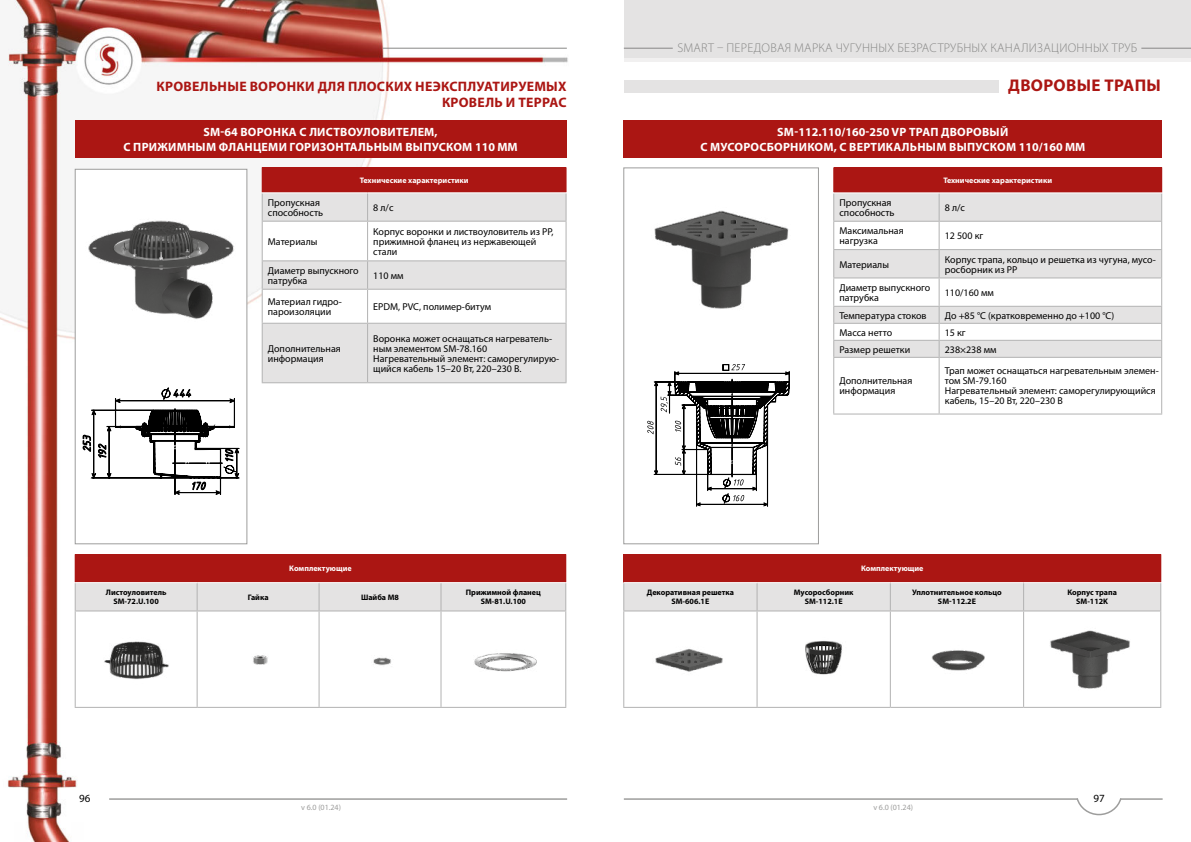
<style>
.page{position:relative;width:1191px;height:842px;background:#fff}
.page>*{position:absolute;margin:0;border:0;box-sizing:border-box;transform-origin:0 0}
.t1{font:700 17px "Myriad Pro";letter-spacing:.02em;color:#ab1613}
.t2{font:700 13.8px/16.5px "Myriad Pro";letter-spacing:.02em;color:#ab1613;text-align:right}
.t3{font:300 12.7px "Myriad Pro";letter-spacing:.02em;color:#878786}
.t4{font:700 12px/14.4px "Myriad Pro";letter-spacing:.02em;color:#fff;text-align:center}
.t5{font:11px "Myriad Pro";color:#000}
.t6{font:10px/10px "Myriad Pro";color:#000}
.t7{font:700 8px/9px "Myriad Pro";color:#000;text-align:center}
.t8{font:700 8px "Myriad Pro";color:#fff}
.t9{font:8px "Myriad Pro";color:#9d9d9c}
</style>
<div class="page">
<img style="left:0;top:0;width:568px;height:842px">
<hr style="left:1120px;top:798px;width:42px;height:2px;background:#9d9d9c">
<hr style="left:624px;top:798px;width:454px;height:2px;background:#9d9d9c">
<hr style="left:109px;top:798px;width:458px;height:2px;background:#9d9d9c">
<svg style="left:1075px;top:798px;width:47px;height:18px"></svg>
<hr style="left:383px;top:48px;width:184px;height:1px;background:#878786">
<div style="left:624px;top:0;width:567px;height:62px;background:#e4e3e3"></div>
<hr style="left:624px;top:48px;width:49px;height:1px;background:#878786">
<hr style="left:1141px;top:48px;width:50px;height:1px;background:#878786">
<hr style="left:624px;top:58px;width:567px;height:4px;background:#f1f0f0">
<div style="left:75px;top:120px;width:491px;height:38px;background:#ab1613"></div>
<div style="left:263px;top:324px;width:302px;height:58px;background:#e4e3e3"></div>
<svg style="left:262px;top:167px;width:304px;height:156px"></svg>
<hr style="left:262px;top:192px;width:105px;height:1px;background:#fff">
<hr style="left:367px;top:192px;width:199px;height:1px;background:#fff">
<hr style="left:262px;top:289px;width:105px;height:1px;background:#b2b2b2">
<hr style="left:262px;top:290px;width:1px;height:33px;background:#b2b2b2">
<hr style="left:367px;top:289px;width:199px;height:1px;background:#b2b2b2">
<hr style="left:367px;top:290px;width:1px;height:33px;background:#b2b2b2">
<hr style="left:565px;top:290px;width:1px;height:33px;background:#b2b2b2">
<hr style="left:262px;top:323px;width:105px;height:1px;background:#b2b2b2">
<hr style="left:262px;top:324px;width:1px;height:58px;background:#b2b2b2">
<hr style="left:262px;top:382px;width:105px;height:1px;background:#b2b2b2">
<hr style="left:367px;top:323px;width:199px;height:1px;background:#b2b2b2">
<hr style="left:367px;top:324px;width:1px;height:58px;background:#b2b2b2">
<hr style="left:565px;top:324px;width:1px;height:58px;background:#b2b2b2">
<hr style="left:367px;top:382px;width:199px;height:1px;background:#b2b2b2">
<div style="left:75px;top:169px;width:172px;height:375px;background:#fff;border:1px solid #9d9d9c"></div>
<svg style="left:76px;top:611px;width:489px;height:96px"></svg>
<hr style="left:75px;top:611px;width:1px;height:96px;background:#b2b2b2">
<hr style="left:75px;top:707px;width:122px;height:1px;background:#b2b2b2">
<hr style="left:197px;top:611px;width:1px;height:96px;background:#b2b2b2">
<hr style="left:197px;top:707px;width:122px;height:1px;background:#b2b2b2">
<hr style="left:318px;top:611px;width:1px;height:96px;background:#b2b2b2">
<hr style="left:319px;top:707px;width:122px;height:1px;background:#b2b2b2">
<hr style="left:440px;top:611px;width:1px;height:96px;background:#b2b2b2">
<hr style="left:441px;top:707px;width:125px;height:1px;background:#b2b2b2">
<hr style="left:565px;top:611px;width:1px;height:96px;background:#b2b2b2">
<svg style="left:75px;top:554px;width:491px;height:57px;background:#c77d7c"></svg>
<div style="left:623px;top:120px;width:539px;height:38px;background:#ab1613"></div>
<div style="left:833px;top:167px;width:328px;height:26px;background:#ab1613"></div>
<svg style="left:834px;top:193px;width:327px;height:28px;background:#e3e2e2"></svg>
<svg style="left:834px;top:222px;width:327px;height:191px"></svg>
<hr style="left:833px;top:221px;width:106px;height:1px;background:#b2b2b2">
<hr style="left:833px;top:249px;width:106px;height:1px;background:#b2b2b2">
<hr style="left:939px;top:221px;width:223px;height:1px;background:#b2b2b2">
<hr style="left:939px;top:249px;width:223px;height:1px;background:#b2b2b2">
<hr style="left:833px;top:277px;width:106px;height:1px;background:#b2b2b2">
<svg style="left:833px;top:167px;width:1px;height:190px"></svg>
<hr style="left:833px;top:306px;width:106px;height:1px;background:#b2b2b2">
<hr style="left:833px;top:323px;width:106px;height:1px;background:#b2b2b2">
<hr style="left:833px;top:340px;width:106px;height:1px;background:#b2b2b2">
<hr style="left:939px;top:277px;width:223px;height:1px;background:#b2b2b2">
<svg style="left:938px;top:193px;width:1px;height:164px"></svg>
<svg style="left:1161px;top:167px;width:1px;height:190px"></svg>
<hr style="left:939px;top:306px;width:223px;height:1px;background:#b2b2b2">
<hr style="left:939px;top:323px;width:223px;height:1px;background:#b2b2b2">
<hr style="left:939px;top:340px;width:223px;height:1px;background:#b2b2b2">
<hr style="left:833px;top:357px;width:106px;height:1px;background:#b2b2b2">
<hr style="left:833px;top:358px;width:1px;height:55px;background:#b2b2b2">
<hr style="left:833px;top:413px;width:106px;height:1px;background:#b2b2b2">
<hr style="left:939px;top:357px;width:223px;height:1px;background:#b2b2b2">
<hr style="left:938px;top:358px;width:1px;height:55px;background:#b2b2b2">
<hr style="left:1161px;top:358px;width:1px;height:55px;background:#b2b2b2">
<hr style="left:939px;top:413px;width:223px;height:1px;background:#b2b2b2">
<hr style="left:833px;top:192px;width:106px;height:1px;background:#fff">
<hr style="left:939px;top:192px;width:223px;height:1px;background:#fff">
<div style="left:623px;top:167px;width:196px;height:377px;background:#fff;border:1px solid #9d9d9c"></div>
<img style="left:654px;top:210px;width:135px;height:99px">
<svg style="left:624px;top:611px;width:536px;height:96px"></svg>
<hr style="left:623px;top:611px;width:1px;height:96px;background:#b2b2b2">
<hr style="left:623px;top:707px;width:134px;height:1px;background:#b2b2b2">
<hr style="left:756px;top:611px;width:1px;height:96px;background:#b2b2b2">
<hr style="left:757px;top:707px;width:133px;height:1px;background:#b2b2b2">
<hr style="left:890px;top:611px;width:1px;height:96px;background:#b2b2b2">
<hr style="left:890px;top:707px;width:133px;height:1px;background:#b2b2b2">
<hr style="left:1023px;top:611px;width:1px;height:96px;background:#b2b2b2">
<hr style="left:1160px;top:611px;width:1px;height:96px;background:#b2b2b2">
<hr style="left:1023px;top:707px;width:138px;height:1px;background:#b2b2b2">
<svg style="left:623px;top:554px;width:538px;height:57px;background:#c77d7c"></svg>
<img style="left:652px;top:641px;width:74px;height:36px">
<img style="left:800px;top:636px;width:47px;height:43px">
<img style="left:920px;top:641px;width:75px;height:40px">
<img style="left:1049px;top:626px;width:81px;height:67px">
<svg style="left:647px;top:364px;width:142px;height:142px"></svg>
<div style="left:624px;top:80px;width:374px;height:12px;background:#e4e3e3"></div>
<img style="left:371px;top:656px;width:22px;height:11px">
<img style="left:88px;top:220px;width:146px;height:99px">
<svg style="left:83px;top:388px;width:156px;height:107px"></svg>
<img style="left:103px;top:632px;width:67px;height:58px">
<img style="left:246px;top:647px;width:29px;height:25px">
<img style="left:473px;top:632px;width:64px;height:59px">
<p class="t3" style="left:677px;top:43px;width:461px">SMART – ПЕРЕДОВАЯ МАРКА ЧУГУННЫХ БЕЗРАСТРУБНЫХ КАНАЛИЗАЦИОННЫХ ТРУБ</p>
<h2 class="t2" style="left:157px;top:78px;width:411px">КРОВЕЛЬНЫЕ ВОРОНКИ ДЛЯ ПЛОСКИХ НЕЭКСПЛУАТИРУЕМЫХ<br>КРОВЕЛЬ И ТЕРРАС</h2>
<h1 class="t1" style="left:1008px;top:77px;width:154px">ДВОРОВЫЕ ТРАПЫ</h1>
<p class="t4" style="left:123px;top:125px;width:396px">SM-64 ВОРОНКА С ЛИСТВОУЛОВИТЕЛЕМ,<br>С ПРИЖИМНЫМ ФЛАНЦЕМИ ГОРИЗОНТАЛЬНЫМ ВЫПУСКОМ 110 ММ</p>
<p class="t8" style="left:360px;top:176px;width:110px">Технические характеристики</p>
<p class="t6" style="left:268px;top:198px;width:57px">Пропускная способность</p>
<p class="t6" style="left:373px;top:203px;width:22px">8 л/с</p>
<p class="t6" style="left:268px;top:237px;width:51px">Материалы</p>
<p class="t6" style="left:373px;top:227px;width:182px">Корпус воронки и листвоуловитель из PP, прижимной фланец из нержавеющей стали</p>
<p class="t6" style="left:268px;top:266px;width:92px">Диаметр выпускного патрубка</p>
<p class="t6" style="left:373px;top:271px;width:32px">110 мм</p>
<p class="t6" style="left:268px;top:297px;width:75px">Материал гидро&shy;пароизоляции</p>
<p class="t6" style="left:373px;top:302px;width:119px">ЕРDМ, PVC, полимер-битум</p>
<p class="t6" style="left:268px;top:344px;width:75px">Дополнительная информация</p>
<p class="t6" style="left:373px;top:334px;width:187px">Воронка может оснащаться нагреватель&shy;ным элементом SM-78.160<br>Нагревательный элемент: саморегулирую&shy;щийся кабель 15–20 Вт, 220–230 В.</p>
<p class="t4" style="left:700px;top:125px;width:386px">SM-112.110/160-250 VP ТРАП ДВОРОВЫЙ<br>С МУСОРОСБОРНИКОМ, С ВЕРТИКАЛЬНЫМ ВЫПУСКОМ 110/160 ММ</p>
<p class="t8" style="left:943px;top:176px;width:110px">Технические характеристики</p>
<p class="t6" style="left:839px;top:198px;width:57px">Пропускная способность</p>
<p class="t6" style="left:944px;top:203px;width:22px">8 л/с</p>
<p class="t6" style="left:839px;top:226px;width:66px">Максимальная нагрузка</p>
<p class="t6" style="left:944px;top:231px;width:40px">12 500 кг</p>
<p class="t6" style="left:839px;top:260px;width:51px">Материалы</p>
<p class="t6" style="left:944px;top:255px;width:212px">Корпус трапа, кольцо и решетка из чугуна, мусо&shy;росборник из PP</p>
<p class="t6" style="left:839px;top:283px;width:92px">Диаметр выпускного патрубка</p>
<p class="t6" style="left:944px;top:288px;width:51px">110/160 мм</p>
<p class="t6" style="left:839px;top:311px;width:89px">Температура стоков</p>
<p class="t6" style="left:944px;top:311px;width:171px">До +85 °C (кратковременно до +100 °C)</p>
<p class="t6" style="left:839px;top:328px;width:54px">Масса нетто</p>
<p class="t6" style="left:944px;top:328px;width:23px">15 кг</p>
<p class="t6" style="left:839px;top:345px;width:72px">Размер решетки</p>
<p class="t6" style="left:944px;top:345px;width:53px">238×238 мм</p>
<p class="t6" style="left:839px;top:377px;width:75px">Дополнительная информация</p>
<p class="t6" style="left:944px;top:367px;width:215px">Трап может оснащаться нагревательным элемен&shy;том SM-79.160<br>Нагревательный элемент: саморегулирующийся кабель, 15–20 Вт, 220–230 В</p>
<p class="t8" style="left:289px;top:565px;width:64px">Комплектующие</p>
<p class="t8" style="left:861px;top:565px;width:64px">Комплектующие</p>
<p class="t7" style="left:106px;top:588px;width:62px">Листоуловитель<br>SM-72.U.100</p>
<p class="t7" style="left:248px;top:593px;width:22px">Гайка</p>
<p class="t7" style="left:361px;top:593px;width:39px">Шайба М8</p>
<p class="t7" style="left:466px;top:588px;width:76px">Прижимной фланец<br>SM-81.U.100</p>
<p class="t7" style="left:647px;top:588px;width:89px">Декоративная решетка<br>SM-606.1E</p>
<p class="t7" style="left:794px;top:588px;width:61px">Мусоросборник<br>SM-112.1E</p>
<p class="t7" style="left:912px;top:588px;width:91px">Уплотнительное кольцо<br>SM-112.2E</p>
<p class="t7" style="left:1067px;top:588px;width:51px">Корпус трапа<br>SM-112K</p>
<p class="t5" style="left:79px;top:793px;width:13px">96</p>
<p class="t5" style="left:1093px;top:793px;width:13px">97</p>
<p class="t9" style="left:301px;top:804px;width:41px">v 6.0 (01.24)</p>
<p class="t9" style="left:873px;top:804px;width:41px">v 6.0 (01.24)</p>
</div>
